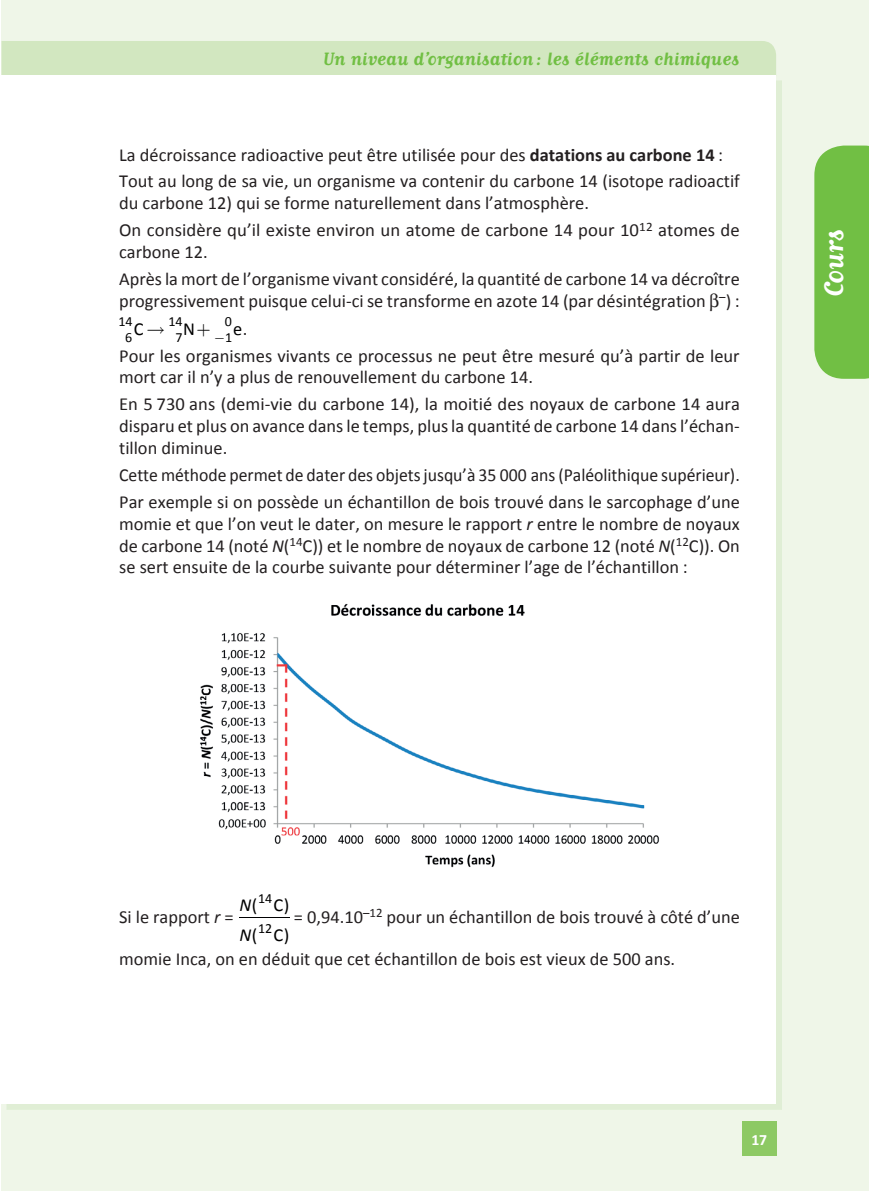
<style>
.page{position:relative;width:869px;height:1191px;background:#fff}
.page>*{position:absolute;margin:0;border:0;box-sizing:border-box;transform-origin:0 0}
.t1{font:700 31.5px "Matrix Script";color:#fff}
.t2{font:700 21px "Matrix Script";letter-spacing:.005em;color:#71bf44}
.t3{font:18.38px/21.9px "Calibri";color:#231f20}
.t4{font:18.38px/26.8px "Calibri";color:#231f20;scale:.96 1}
.t5{font:18.38px/30.1px "Calibri";color:#000001}
.t6{font:700 15.75px "Calibri";color:#fff}
.t7{font:14px "Calibri";color:#000001}
.s1{font-weight:700}
.s2{font-size:18.38px}
.s3{font-size:18.38px;color:#231f20}
.s4{font-style:italic}
</style>
<div class="page">
<div style="left:1px;top:0;width:867px;height:1191px;background:#eff6e8"></div>
<div style="left:741px;top:1121px;width:35px;height:35px;background:#8dc964"></div>
<svg style="left:814px;top:146px;width:54px;height:233px;background:#77c14c"></svg>
<div style="left:1px;top:41px;width:774px;height:35px;background:#d2e7c0"></div>
<div style="left:1px;top:76px;width:774px;height:1028px;background:#fff"></div>
<img style="left:200px;top:604px;width:459px;height:264px">
<hr style="left:239px;top:917px;width:50px;height:1px;background:#000001">
<p class="t2" style="left:323px;top:48px;width:417px">Un niveau d’organisation : les éléments chimiques</p>
<p class="t3" style="left:119px;top:141px;width:622px;line-height:26.8px">La décroissance radioactive peut être utilisée pour des <span class="s1">datations au carbone 14</span> :<br>Tout au long de sa vie, un organisme va contenir du carbone 14 (isotope radioactif</p>
<p class="t3" style="left:119px;top:190px;width:622px;line-height:26.8px">du carbone 12) qui se forme naturellement dans l’atmosphère.<br>On considère qu’il existe environ un atome de carbone 14 pour 10<sup>12</sup> atomes de</p>
<p class="t3" style="left:119px;top:238px;width:622px;line-height:26.8px">carbone 12.<br>Après la mort de l’organisme vivant considéré, la quantité de carbone 14 va décroître</p>
<p class="t3" style="left:119px;top:290px;width:622px">progressivement puisque celui-ci se transforme en azote 14 (par désintégration <sup>–</sup>) :</p>
<p class="t7" style="left:125px;top:328px;width:9px">6</p>
<p class="t7" style="left:224px;top:313px;width:24px">0<span class="s2">e</span><span class="s3">.</span></p>
<p class="t3" style="left:119px;top:344px;width:621px">Pour les organismes vivants ce processus ne peut être mesuré qu’à partir de leur mort car il n’y a plus de renouvellement du carbone 14.</p>
<p class="t3" style="left:119px;top:393px;width:622px;text-align:justify">En 5 730 ans (demi-vie du carbone 14), la moitié des noyaux de carbone 14 aura disparu et plus on avance dans le temps, plus la quantité de carbone 14 dans l’échan&shy;tillon diminue.</p>
<p class="t4" style="left:119px;top:461px;width:647px">Cette méthode permet de dater des objets jusqu’à 35 000 ans (Paléolithique supérieur).<br>Par exemple si on possède un échantillon de bois trouvé dans le sarcophage d’une</p>
<p class="t3" style="left:119px;top:512px;width:622px;text-align:justify">momie et que l’on veut le dater, on mesure le rapport <span class="s4">r</span> entre le nombre de noyaux de carbone 14 (noté <span class="s4">N</span>(<sup>14</sup>C)) et le nombre de noyaux de carbone 12 (noté <span class="s4">N</span>(<sup>12</sup>C)). On se sert ensuite de la courbe suivante pour déterminer l’age de l’échantillon :</p>
<p class="t7" style="left:118px;top:313px;width:66px">14<span class="s2">C</span>→ 7</p>
<p class="t7" style="left:168px;top:313px;width:65px">14<span class="s2">N</span> −1</p>
<h1 class="t1" style="left:817px;top:297px;width:70px;rotate:-90deg">Cours</h1>
<p class="t5" style="left:239px;top:889px;width:51px"><span class="s4">N</span>(<sup>14</sup>C)<br><span class="s4">N</span>(<sup>12</sup>C)</p>
<p class="t3" style="left:294px;top:905px;width:447px">= 0,94.10<sup>–12</sup> pour un échantillon de bois trouvé à côté d’une</p>
<p class="t3" style="left:119px;top:947px;width:557px">momie Inca, on en déduit que cet échantillon de bois est vieux de 500 ans.</p>
<p class="t3" style="left:119px;top:905px;width:116px">Si le rapport <span class="s4">r</span> =</p>
<p class="t6" style="left:751px;top:1128px;width:17px">17</p>
</div>
